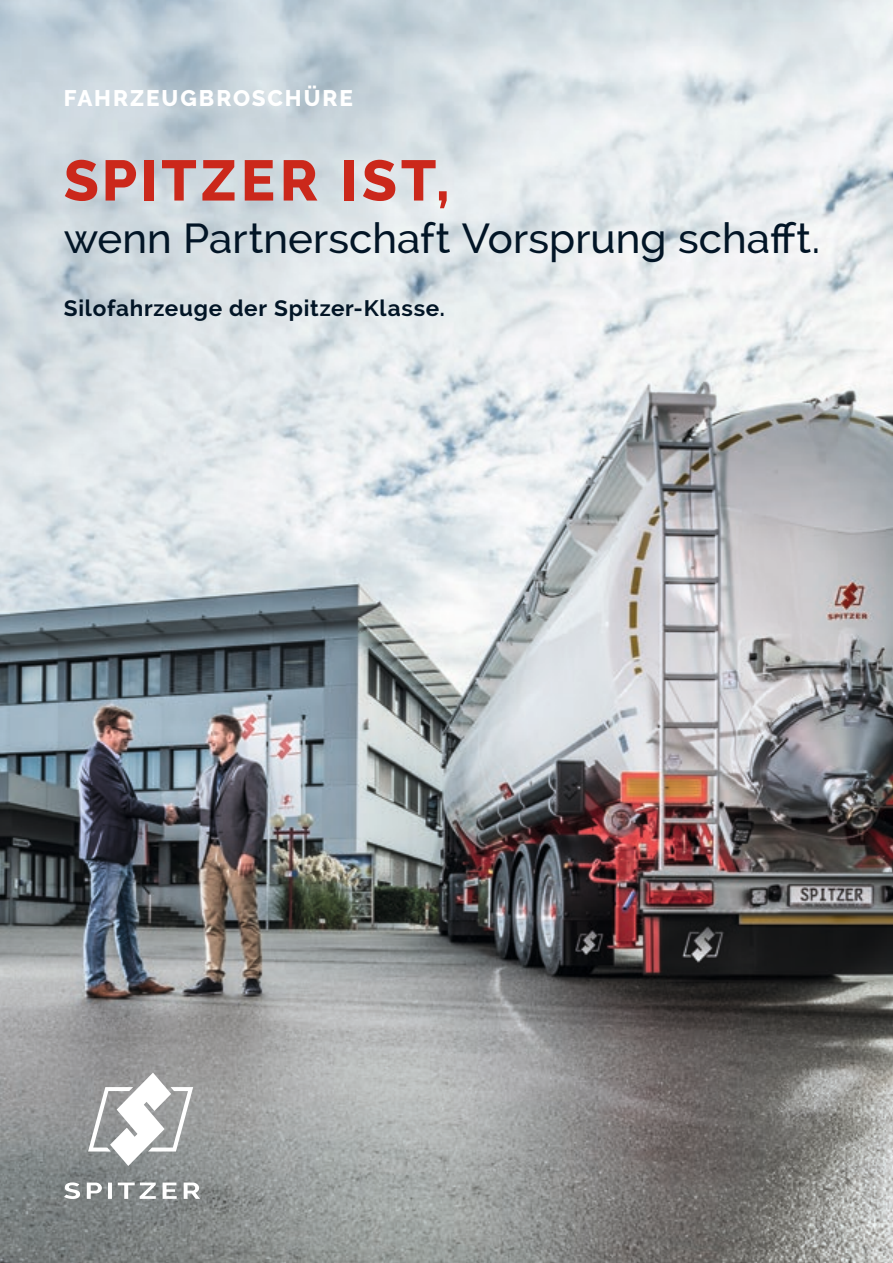
<style>
.page{position:relative;width:893px;height:1263px;background:#fff}
.page>*{position:absolute;margin:0;border:0;box-sizing:border-box;transform-origin:0 0}
.t1{font:800 57px "Raleway";letter-spacing:.07em;color:#cb281b}
.t2{font:500 42px "Raleway";color:#021526}
.t3{font:700 22.5px "Raleway";letter-spacing:.035em;color:#021526}
.t4{font:800 22.5px "Raleway";letter-spacing:.085em;color:#fff}
</style>
<div class="page">
<img style="left:0;top:0;width:893px;height:1263px">
<svg style="left:64px;top:1182px;width:136px;height:17px"></svg>
<svg style="left:88px;top:1072px;width:105px;height:94px"></svg>
<p class="t4" style="left:64px;top:85px;width:291px">FAHRZEUGBROSCHÜRE</p>
<h1 class="t1" style="left:64px;top:148px;width:387px">SPITZER IST,</h1>
<p class="t2" style="left:64px;top:214px;width:758px">wenn Partnerschaft Vorsprung schafft.</p>
<p class="t3" style="left:64px;top:295px;width:382px">Silofahrzeuge der Spitzer-Klasse.</p>
</div>
